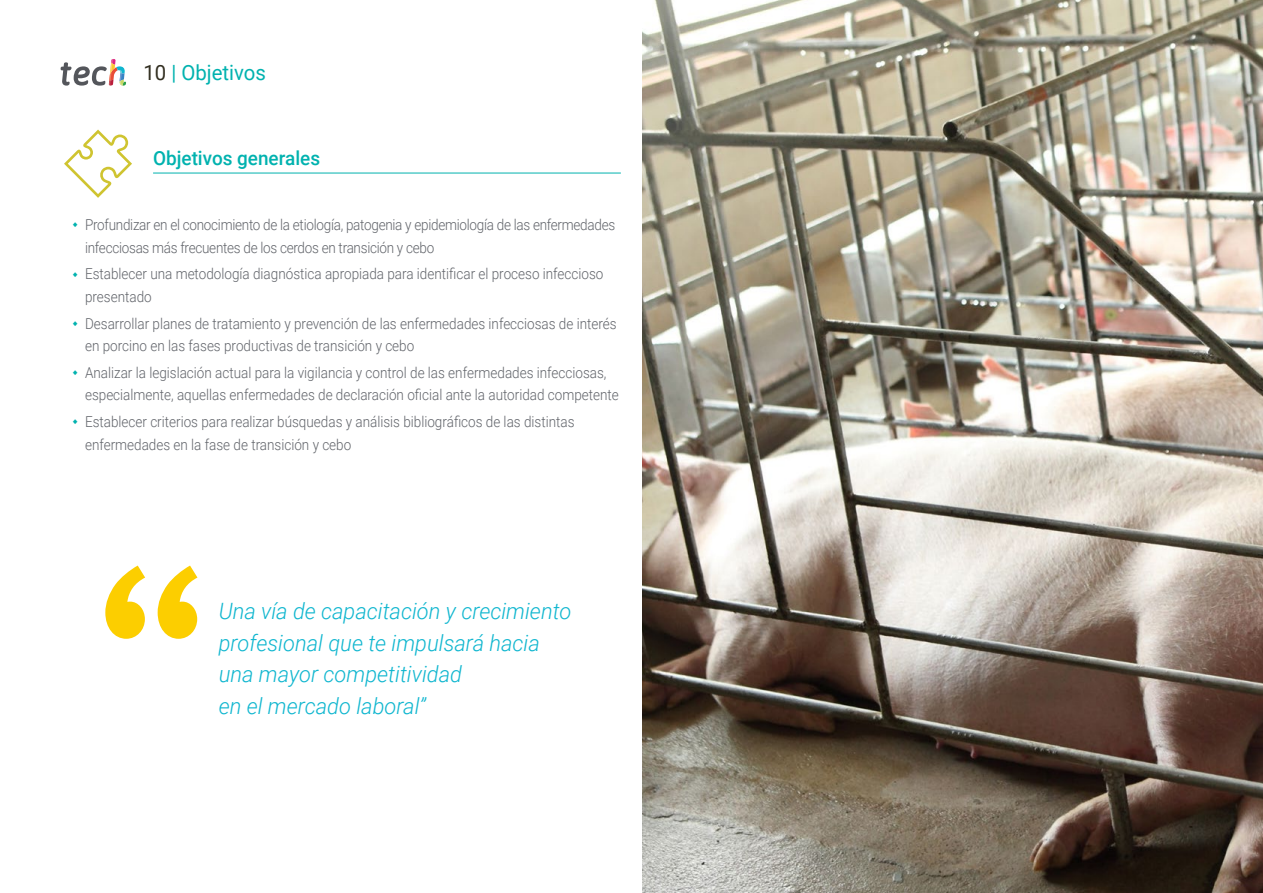
<style>
.page{position:relative;width:1263px;height:893px;background:#fff}
.page>*{position:absolute;margin:0;border:0;box-sizing:border-box;transform-origin:0 0}
.t1{font:italic 300 22.5px/31.5px "Roboto";color:#0fb6cf}
.t2{font:21px "Roboto";color:#00b2af}
.t3{font:500 19.5px "Roboto";color:#00b2af}
.t4{font:300 15px/22.5px "Roboto";color:#61646a;scale:.9 1}
.t5{font:300 15px/22.5px "Roboto";letter-spacing:-.02em;color:#61646a;scale:.9 1}
.s1{color:#312e20}
</style>
<div class="page">
<hr style="left:153px;top:173px;width:468px;height:1px;background:#00b2af">
<svg style="left:64px;top:130px;width:68px;height:68px"></svg>
<img style="left:642px;top:0;width:621px;height:893px">
<svg style="left:61px;top:59px;width:65px;height:27px"></svg>
<svg style="left:105px;top:566px;width:92px;height:73px"></svg>
<h2 class="t2" style="left:144px;top:57px;width:124px"><span class="s1">10</span> | Objetivos</h2>
<h3 class="t3" style="left:153px;top:144px;width:169px">Objetivos generales</h3>
<p class="t5" style="left:85px;top:213px;width:591px">Profundizar en el conocimiento de la etiología, patogenia y epidemiología de las enfermedades infecciosas más frecuentes de los cerdos en transición y cebo</p>
<p class="t4" style="left:85px;top:262px;width:577px">Establecer una metodología diagnóstica apropiada para identificar el proceso infeccioso presentado</p>
<p class="t4" style="left:85px;top:311px;width:592px">Desarrollar planes de tratamiento y prevención de las enfermedades infecciosas de interés en porcino en las fases productivas de transición y cebo</p>
<p class="t4" style="left:85px;top:361px;width:595px">Analizar la legislación actual para la vigilancia y control de las enfermedades infecciosas, especialmente, aquellas enfermedades de declaración oficial ante la autoridad competente</p>
<p class="t4" style="left:85px;top:410px;width:545px">Establecer criterios para realizar búsquedas y análisis bibliográficos de las distintas enfermedades en la fase de transición y cebo</p>
<h1 class="t1" style="left:219px;top:594px;width:354px">Una vía de capacitación y crecimiento profesional que te impulsará hacia una mayor competitividad<br>en el mercado laboral”</h1>
</div>
